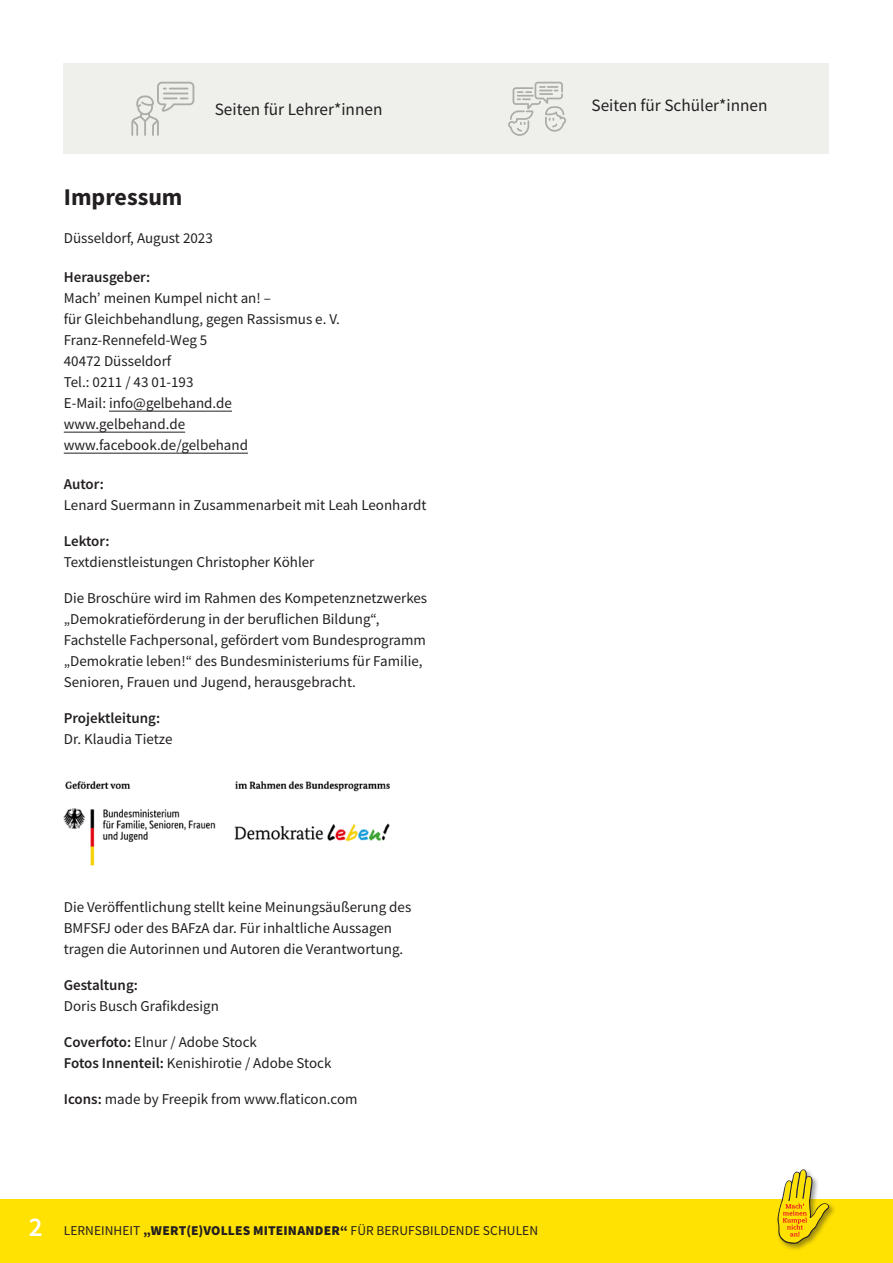
<style>
.page{position:relative;width:893px;height:1263px;background:#fff}
.page>*{position:absolute;margin:0;border:0;box-sizing:border-box;transform-origin:0 0}
.t1{font:700 24px "Source Sans Pro";color:#231f20}
.t2{font:17.25px "Source Sans Pro";color:#231f20}
.t3{font:15px/21px "Source Sans Pro";color:#231f20}
.t4{font:600 15px "Source Sans Pro";color:#231f20}
.t5{font:13.5px "Source Sans Pro";letter-spacing:.005em;color:#231f20}
.s1{font-weight:600}
.s2{font-weight:600;font-size:27px;color:#fff}
.s3{font-weight:900}
</style>
<div class="page">
<div style="left:0;top:1199px;width:893px;height:64px;background:#ffe201"></div>
<div style="left:776px;top:1168px;width:61px;height:83px;background:#231f20;opacity:.45"></div>
<svg style="left:777px;top:1169px;width:52px;height:75px"></svg>
<div style="left:64px;top:64px;width:765px;height:90px;background:#eff0eb"></div>
<hr style="left:109px;top:411px;width:123px;height:1px;background:#231f20">
<hr style="left:64px;top:432px;width:121px;height:1px;background:#231f20">
<hr style="left:64px;top:453px;width:184px;height:1px;background:#231f20">
<svg style="left:131px;top:82px;width:63px;height:54px"></svg>
<svg style="left:508px;top:82px;width:58px;height:54px"></svg>
<img style="left:63px;top:781px;width:327px;height:85px">
<p class="t2" style="left:215px;top:98px;width:169px">Seiten für Lehrer*innen</p>
<p class="t2" style="left:591px;top:94px;width:178px">Seiten für Schüler*innen</p>
<h1 class="t1" style="left:64px;top:181px;width:120px">Impressum</h1>
<p class="t3" style="left:64px;top:228px;width:151px">Düsseldorf, August 2023</p>
<p class="t4" style="left:64px;top:267px;width:88px">Herausgeber:</p>
<p class="t3" style="left:64px;top:288px;width:278px">Machʼ meinen Kumpel nicht an! –<br>für Gleichbehandlung, gegen Rassismus e. V.<br>Franz-Rennefeld-Weg 5<br>40472 Düsseldorf<br>Tel.: 0211 / 43 01-193<br>E-Mail: info@gelbehand.de www.gelbehand.de www.facebook.de/gelbehand</p>
<p class="t4" style="left:64px;top:474px;width:42px">Autor:</p>
<p class="t3" style="left:64px;top:495px;width:364px">Lenard Suermann in Zusammenarbeit mit Leah Leonhardt</p>
<p class="t4" style="left:64px;top:531px;width:47px">Lektor:</p>
<p class="t3" style="left:64px;top:552px;width:252px">Textdienstleistungen Christopher Köhler</p>
<p class="t3" style="left:64px;top:588px;width:365px">Die Broschüre wird im Rahmen des Kompetenznetzwerkes „Demokratieförderung in der beruflichen Bildung“, Fachstelle Fachpersonal, gefördert vom Bundesprogramm „Demokratie leben!“ des Bundesministeriums für Familie, Senioren, Frauen und Jugend, herausgebracht.</p>
<p class="t4" style="left:64px;top:708px;width:98px">Projektleitung:</p>
<p class="t3" style="left:64px;top:729px;width:110px">Dr. Klaudia Tietze</p>
<p class="t3" style="left:64px;top:897px;width:349px">Die Veröffentlichung stellt keine Meinungsäußerung des<br>BMFSFJ oder des BAFzA dar. Für inhaltliche Aussagen tragen die Autorinnen und Autoren die Verantwortung.</p>
<p class="t4" style="left:64px;top:975px;width:76px">Gestaltung:</p>
<p class="t3" style="left:64px;top:996px;width:157px">Doris Busch Grafikdesign</p>
<p class="t3" style="left:64px;top:1032px;width:269px"><span class="s1">Coverfoto:</span> Elnur / Adobe Stock<br><span class="s1">Fotos Innenteil:</span> Kenishirotie / Adobe Stock</p>
<p class="t3" style="left:64px;top:1089px;width:295px"><span class="s1">Icons:</span> made by Freepik from www.flaticon.com</p>
<p class="t5" style="left:29px;top:1222px;width:511px"><span class="s2">2</span> Lerneinheit <span class="s3">„WERT(E)VOLLES MITEINANDER“</span> für berufsbildende Schulen</p>
</div>
